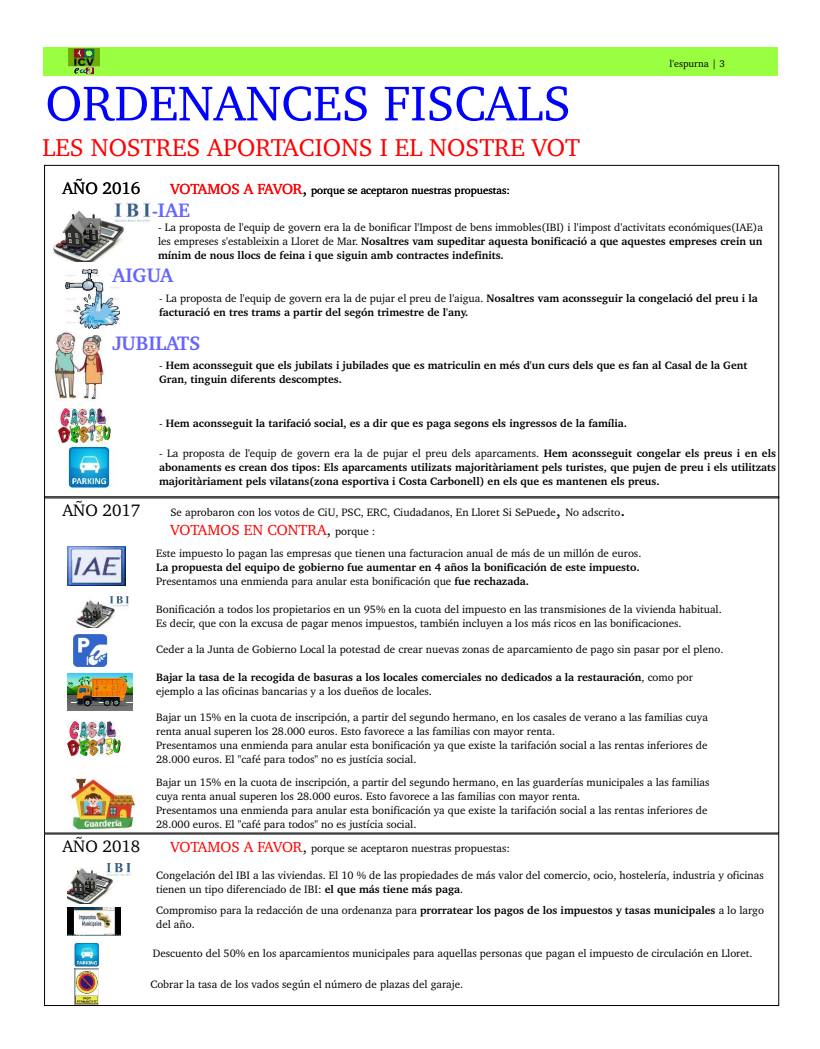
<style>
.page{position:relative;width:820px;height:1049px;background:#fff}
.page>*{position:absolute;margin:0;border:0;box-sizing:border-box;transform-origin:0 0}
.t1{font:50px "Charter BT";color:#00f}
.t2{font:25px "Charter BT";color:#f00}
.t3{font:700 20px "Charter BT";color:#66f}
.t4{font:17px "Charter BT";color:#000}
.t5{font:15px "Charter BT";color:#f00}
.t6{font:11px/14px "Charter BT";color:#000}
.t7{font:700 11px/14px "Charter BT";color:#000}
.t8{font:10px "Charter BT";color:#000}
.s1{font-size:15px;color:#f00}
.s2{font-size:15px}
.s3{font-size:18px}
.s4{font-weight:700}
.s5{font-weight:400}
.s6{font-size:17px}
.s7{color:#000}
.s8{font-size:11px;color:#000}
</style>
<div class="page">
<img style="left:68px;top:546px;width:58px;height:39px">
<img style="left:77px;top:596px;width:52px;height:32px">
<img style="left:74px;top:634px;width:33px;height:32px">
<img style="left:68px;top:674px;width:65px;height:36px">
<img style="left:69px;top:777px;width:67px;height:54px">
<div style="left:43px;top:47px;width:734px;height:28px;background:#9aff40"></div>
<img style="left:68px;top:48px;width:31px;height:26px">
<img style="left:53px;top:202px;width:98px;height:60px">
<img style="left:65px;top:269px;width:54px;height:59px">
<img style="left:52px;top:331px;width:54px;height:69px">
<img style="left:58px;top:408px;width:53px;height:35px">
<img style="left:68px;top:445px;width:43px;height:44px">
<img style="left:68px;top:721px;width:52px;height:35px">
<img style="left:67px;top:907px;width:53px;height:29px">
<img style="left:72px;top:941px;width:30px;height:25px">
<img style="left:74px;top:969px;width:25px;height:35px">
<img style="left:67px;top:861px;width:66px;height:42px">
<div style="left:44px;top:833px;width:734px;height:173px;border:1px solid #000"></div>
<h1 class="t1" style="left:45px;top:82px;width:526px">ORDENANCES FISCALS</h1>
<h2 class="t2" style="left:43px;top:137px;width:538px">LES NOSTRES APORTACIONS I EL NOSTRE VOT</h2>
<h3 class="t4" style="left:62px;top:181px;width:79px">AÑO 2016</h3>
<p class="t6" style="left:170px;top:184px;width:341px"><span class="s1">VOTAMOS A FAVOR</span><span class="s2">,</span> porque se aceptaron nuestras propuestas:</p>
<h3 class="t3" style="left:152px;top:202px;width:39px"><span class="s3">-</span>IAE</h3>
<p class="t8" style="left:669px;top:60px;width:57px">l'espurna | 3</p>
<p class="t6" style="left:158px;top:221px;width:606px;text-align:justify">- La proposta de l'equip de govern era la de bonificar l'Impost de bens immobles(IBI) i l'impost d'activitats económiques(IAE)a les empreses s'estableixin a Lloret de Mar. <span class="s4">Nosaltres vam supeditar aquesta bonificació a que aquestes empreses crein un mínim de nous llocs de feina i que siguin amb contractes indefinits.</span></p>
<h3 class="t3" style="left:112px;top:267px;width:62px">AIGUA</h3>
<p class="t7" style="left:159px;top:292px;width:599px"><span class="s5">- La proposta de l'equip de govern era la de pujar el preu de l'aigua.</span> Nosaltres vam aconsseguir la congelació del preu i la facturació en tres trams a partir del segón trimestre de l'any.</p>
<h3 class="t3" style="left:112px;top:335px;width:90px">JUBILATS</h3>
<p class="t7" style="left:159px;top:359px;width:589px"><span class="s5">-</span> Hem aconsseguit que els jubilats i jubilades que es matriculin en més d'un curs dels que es fan al Casal de la Gent<br>Gran, tinguin diferents descomptes.</p>
<p class="t7" style="left:159px;top:417px;width:469px"><span class="s5">-</span> Hem aconsseguit la tarifació social, es a dir que es paga segons els ingressos de la família.</p>
<p class="t7" style="left:159px;top:447px;width:618px;text-align:justify"><span class="s5">- La proposta de l'equip de govern era la de pujar el preu dels aparcaments.</span> Hem aconsseguit congelar els preus i en els abonaments es crean dos tipos: Els aparcaments utilizats majoritàriament pels turistes, que pujen de preu i els utilitzats majoritàriament pels vilatans(zona esportiva i Costa Carbonell) en els que es mantenen els preus.</p>
<h3 class="t4" style="left:62px;top:503px;width:79px">AÑO 2017</h3>
<p class="t6" style="left:170px;top:506px;width:456px">Se aprobaron con los votos de CiU, PSC, ERC, Ciudadanos, En Lloret Si SePuede<span class="s6">,</span> No adscrito<span class="s6">.</span></p>
<h3 class="t5" style="left:170px;top:524px;width:206px">VOTAMOS EN CONTRA<span class="s7">,</span> <span class="s8">porque :</span></h3>
<p class="t6" style="left:156px;top:547px;width:486px">Este impuesto lo pagan las empresas que tienen una facturacion anual de más de un millón de euros.</p>
<p class="t7" style="left:156px;top:561px;width:485px">La propuesta del equipo de gobierno fue aumentar en 4 años la bonificación de este impuesto.<br><span class="s5">Presentamos una enmienda para anular esta bonificación que</span> fue rechazada.</p>
<p class="t6" style="left:156px;top:603px;width:567px">Bonificación a todos los propietarios en un 95% en la cuota del impuesto en las transmisiones de la vivienda habitual.<br>Es decir, que con la excusa de pagar menos impuestos, también incluyen a los más ricos en las bonificaciones.</p>
<p class="t6" style="left:156px;top:643px;width:568px">Ceder a la Junta de Gobierno Local la potestad de crear nuevas zonas de aparcamiento de pago sin pasar por el pleno.</p>
<p class="t7" style="left:156px;top:671px;width:538px">Bajar la tasa de la recogida de basuras a los locales comerciales no dedicados a la restauración<span class="s5">, como por ejemplo a las oficinas bancarias y a los dueños de locales.</span></p>
<p class="t6" style="left:156px;top:711px;width:553px">Bajar un 15% en la cuota de inscripción, a partir del segundo hermano, en los casales de verano a las familias cuya renta anual superen los 28.000 euros. Esto favorece a las familias con mayor renta.<br>Presentamos una enmienda para anular esta bonificación ya que existe la tarifación social a las rentas inferiores de 28.000 euros. El "café para todos" no es justícia social.</p>
<p class="t6" style="left:156px;top:776px;width:554px">Bajar un 15% en la cuota de inscripción, a partir del segundo hermano, en las guarderías municipales a las familias cuya renta anual superen los 28.000 euros. Esto favorece a las familias con mayor renta.<br>Presentamos una enmienda para anular esta bonificación ya que existe la tarifación social a las rentas inferiores de 28.000 euros. El "café para todos" no es justícia social.</p>
<h3 class="t4" style="left:62px;top:839px;width:79px">AÑO 2018</h3>
<p class="t6" style="left:170px;top:842px;width:341px"><span class="s1">VOTAMOS A FAVOR</span><span class="s2">,</span> porque se aceptaron nuestras propuestas:</p>
<p class="t6" style="left:156px;top:869px;width:609px">Congelación del IBI a las viviendas. El 10 % de las propiedades de más valor del comercio, ocio, hostelería, industria y oficinas tienen un tipo diferenciado de IBI: <span class="s4">el que más tiene más paga</span>.</p>
<p class="t6" style="left:156px;top:904px;width:609px">Compromiso para la redacción de una ordenanza para <span class="s4">prorratear los pagos de los impuestos y tasas municipales</span> a lo largo del año.</p>
<p class="t6" style="left:153px;top:946px;width:601px">Descuento del 50% en los aparcamientos municipales para aquellas personas que pagan el impuesto de circulación en Lloret.</p>
<p class="t6" style="left:150px;top:978px;width:314px">Cobrar la tasa de los vados según el número de plazas del garaje.</p>
</div>
